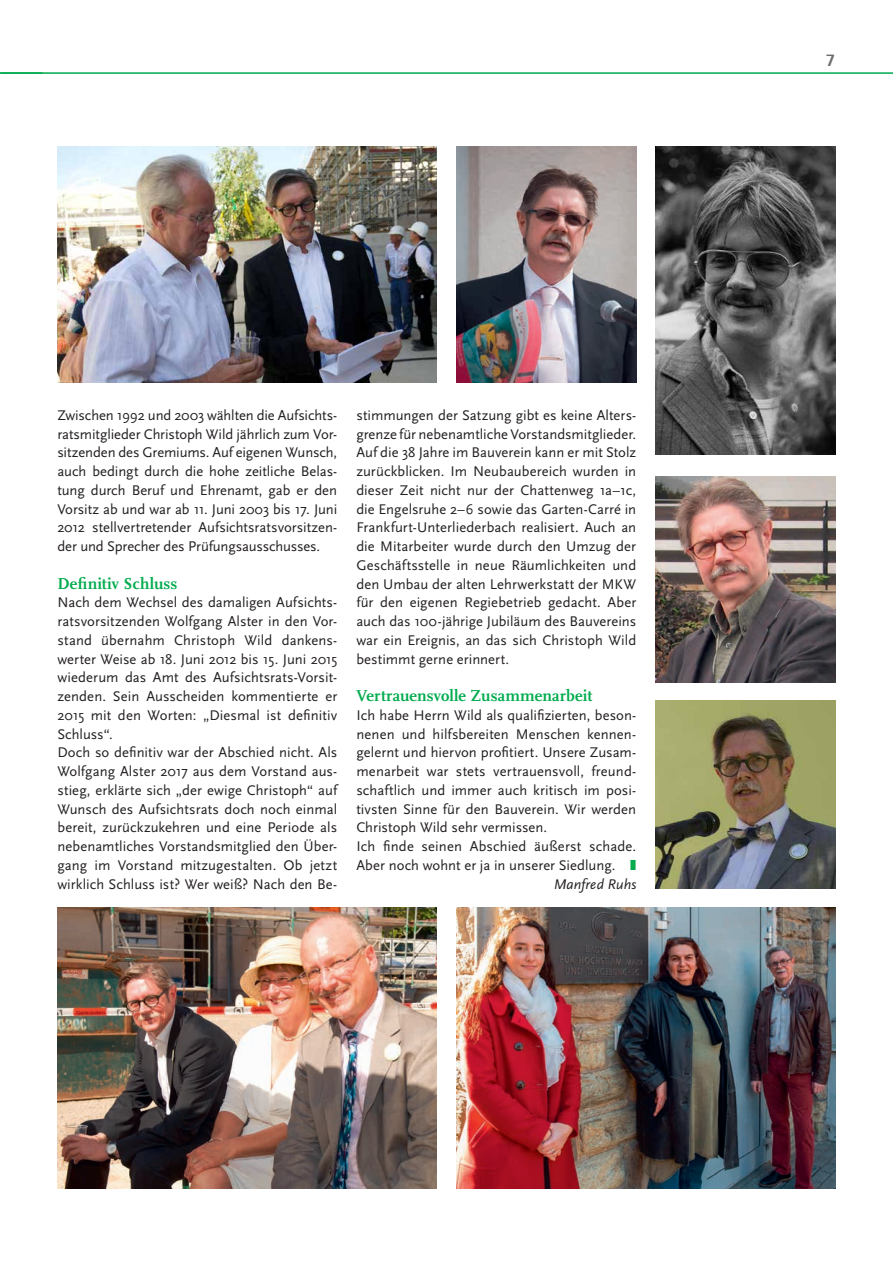
<style>
.page{position:relative;width:893px;height:1263px;background:#fff}
.page>*{position:absolute;margin:0;border:0;box-sizing:border-box;transform-origin:0 0}
.t1{font:800 18px "Rotis Semi Sans Std";color:#6c6d70}
.t2{font:700 16.5px "Scala Pro";letter-spacing:.005em;color:#00ab4d}
.t3{font:14.7px/18.8px "Scala Sans Pro";letter-spacing:.005em;color:#231f20;text-align:justify}
.t4{font:italic 14.7px "Scala Sans Pro";letter-spacing:.005em;color:#231f20}
.s1{color:#00ab4d}
</style>
<div class="page">
<img style="left:57px;top:147px;width:380px;height:235px">
<img style="left:655px;top:476px;width:181px;height:206px">
<img style="left:456px;top:147px;width:180px;height:235px">
<img style="left:57px;top:907px;width:380px;height:282px">
<img style="left:655px;top:147px;width:181px;height:308px">
<img style="left:655px;top:701px;width:181px;height:188px">
<img style="left:456px;top:907px;width:380px;height:282px">
<hr style="left:1px;top:72px;width:892px;height:2px;background:#00ab4d">
<p class="t3" style="left:57px;top:406px;width:281px">Zwischen 1992 und 2003 wählten die Aufsichts&shy;ratsmitglieder Christoph Wild jährlich zum Vor&shy;sitzenden des Gremiums. Auf eigenen Wunsch, auch bedingt durch die hohe zeitliche Belas&shy;tung durch Beruf und Ehrenamt, gab er den Vorsitz ab und war ab 11. Juni 2003 bis 17. Juni 2012 stellvertretender Aufsichtsratsvorsitzen&shy;der und Sprecher des Prüfungsausschusses.</p>
<p class="t2" style="left:57px;top:574px;width:122px">Definitiv Schluss</p>
<p class="t3" style="left:57px;top:593px;width:281px;text-align:left">Nach dem Wechsel des damaligen Aufsichts&shy;ratsvorsitzenden Wolfgang Alster in den Vor&shy;stand übernahm Christoph Wild dankens&shy;werter Weise ab 18. Juni 2012 bis 15. Juni 2015 wiederum das Amt des Aufsichtsrats-Vorsit&shy;zenden. Sein Ausscheiden kommentierte er 2015 mit den Worten: „Diesmal ist definitiv Schluss“.<br>Doch so definitiv war der Abschied nicht. Als Wolfgang Alster 2017 aus dem Vorstand aus&shy;stieg, erklärte sich „der ewige Christoph“ auf Wunsch des Aufsichtsrats doch noch einmal bereit, zurückzukehren und eine Periode als nebenamtliches Vorstandsmitglied den Über&shy;gang im Vorstand mitzugestalten. Ob jetzt wirklich Schluss ist? Wer weiß? Nach den Be-</p>
<p class="t3" style="left:356px;top:406px;width:281px">stimmungen der Satzung gibt es keine Alters&shy;grenze für nebenamtliche Vorstandsmitglieder.<br>Auf die 38 Jahre im Bauverein kann er mit Stolz zurückblicken. Im Neubaubereich wurden in dieser Zeit nicht nur der Chattenweg 1a–1c, die Engelsruhe 2–6 sowie das Garten-Carré in Frankfurt-Unterliederbach realisiert. Auch an die Mitarbeiter wurde durch den Umzug der Geschäftsstelle in neue Räumlichkeiten und den Umbau der alten Lehrwerkstatt der MKW für den eigenen Regiebetrieb gedacht. Aber auch das 100-jährige Jubiläum des Bauvereins war ein Ereignis, an das sich Christoph Wild bestimmt gerne erinnert.</p>
<p class="t2" style="left:356px;top:686px;width:237px">Vertrauensvolle Zusammenarbeit</p>
<p class="t3" style="left:356px;top:706px;width:281px">Ich habe Herrn Wild als qualifizierten, beson-</p>
<p class="t3" style="left:356px;top:724px;width:281px">nenen und hilfsbereiten Menschen kennen-</p>
<p class="t3" style="left:356px;top:743px;width:281px">gelernt und hiervon profitiert. Unsere Zusam-</p>
<p class="t3" style="left:356px;top:762px;width:281px">menarbeit war stets vertrauensvoll, freund-</p>
<p class="t3" style="left:356px;top:781px;width:281px">schaftlich und immer auch kritisch im posi-</p>
<p class="t3" style="left:356px;top:799px;width:281px">tivsten Sinne für den Bauverein. Wir werden</p>
<p class="t3" style="left:356px;top:818px;width:192px">Christoph Wild sehr vermissen.</p>
<p class="t3" style="left:356px;top:837px;width:281px">Ich finde seinen Abschied äußerst schade.</p>
<p class="t3" style="left:356px;top:856px;width:281px">Aber noch wohnt er ja in unserer Siedlung. <span class="s1">❚</span></p>
<p class="t4" style="left:554px;top:875px;width:84px">Manfred Ruhs</p>
<p class="t1" style="left:826px;top:48px;width:12px">7</p>
</div>
